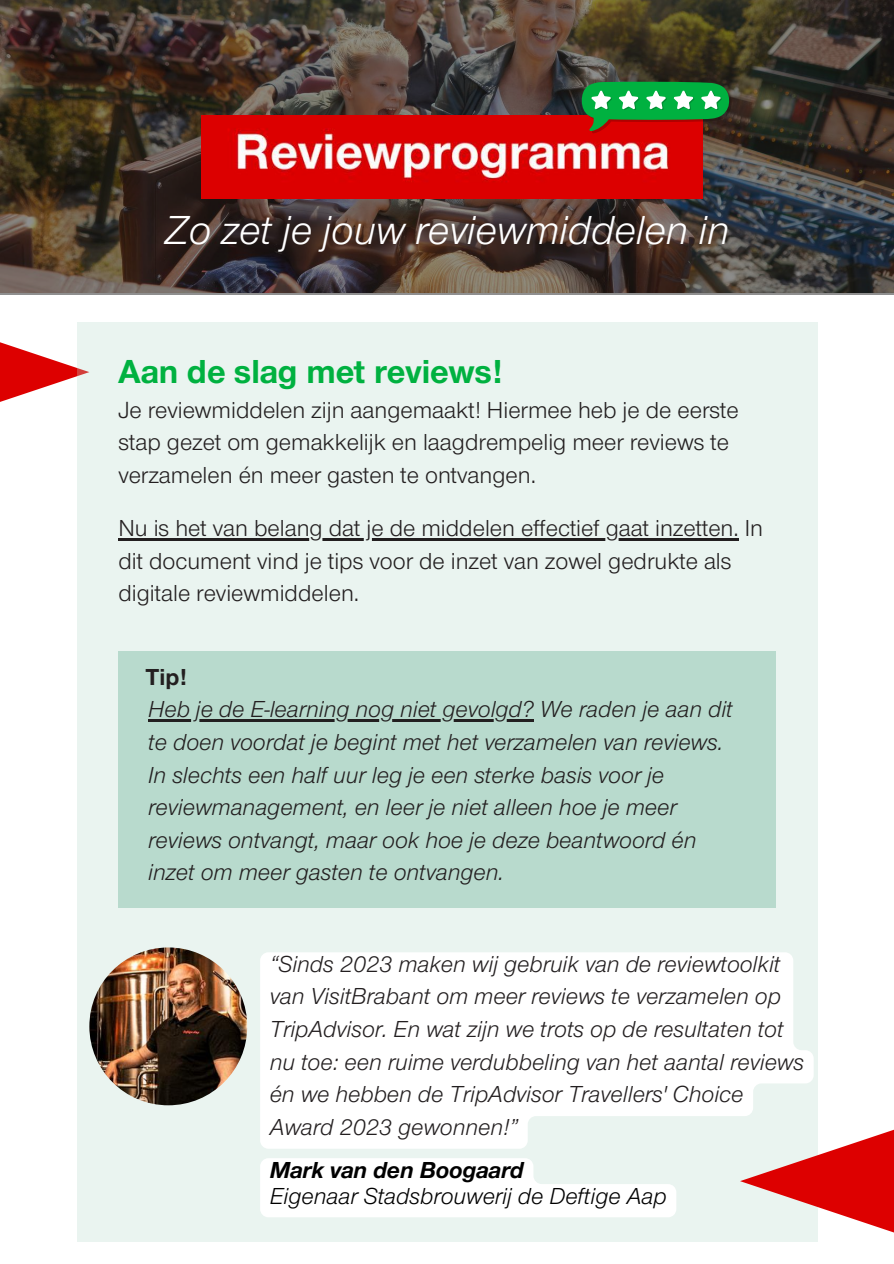
<style>
.page{position:relative;width:894px;height:1264px;background:#fff}
.page>*{position:absolute;margin:0;border:0;box-sizing:border-box;transform-origin:0 0}
.t1{font:italic 42px "Nimbus San Nov";color:#fff}
.t2{font:700 34.5px "Nimbus San Nov";color:#00b140}
.t3{font:italic 24px/32.7px "Nimbus San Nov";color:#231f20}
.t4{font:24px/32.7px "Nimbus San Nov";color:#231f20}
.t5{font:italic 24px "Nimbus San Nov";color:#000}
.t6{font:italic 700 24px "Nimbus San Nov";color:#000}
.t7{font:700 24px "Nimbus San Nov";color:#231f20}
</style>
<div class="page">
<img style="left:0;top:0;width:893px;height:294px">
<img style="left:202px;top:115px;width:500px;height:84px">
<svg style="left:579px;top:81px;width:153px;height:52px;background:#508546"></svg>
<svg style="left:0;top:238px;width:89px;height:164px"></svg>
<div style="left:77px;top:323px;width:740px;height:918px;background:#eaf4f0"></div>
<svg style="left:739px;top:1047px;width:154px;height:195px"></svg>
<div style="left:118px;top:651px;width:657px;height:257px;background:#b8dacd"></div>
<img style="left:89px;top:947px;width:158px;height:158px;border-radius:50%">
<hr style="left:118px;top:538px;width:620px;height:2px;background:#231f20">
<hr style="left:148px;top:719px;width:385px;height:2px;background:#231f20">
<svg style="left:260px;top:952px;width:553px;height:196px;background:#fcfdfd"></svg>
<svg style="left:260px;top:1158px;width:416px;height:59px"></svg>
<h1 class="t1" style="left:165px;top:216px;width:566px">Zo zet je jouw reviewmiddelen in</h1>
<h2 class="t2" style="left:118px;top:360px;width:386px">Aan de slag met reviews!</h2>
<p class="t4" style="left:118px;top:397px;width:621px">Je reviewmiddelen zijn aangemaakt! Hiermee heb je de eerste stap gezet om gemakkelijk en laagdrempelig meer reviews te verzamelen én meer gasten te ontvangen.</p>
<p class="t4" style="left:118px;top:515px;width:646px">Nu is het van belang dat je de middelen effectief gaat inzetten. In dit document vind je tips voor de inzet van zowel gedrukte als digitale reviewmiddelen.</p>
<p class="t7" style="left:146px;top:669px;width:43px">Tip!</p>
<p class="t3" style="left:148px;top:697px;width:586px">Heb je de E-learning nog niet gevolgd? We raden je aan dit te doen voordat je begint met het verzamelen van reviews.<br>In slechts een half uur leg je een sterke basis voor je reviewmanagement, en leer je niet alleen hoe je meer reviews ontvangt, maar ook hoe je deze beantwoord én inzet om meer gasten te ontvangen.</p>
<p class="t3" style="left:269px;top:951px;width:535px">“Sinds 2023 maken wij gebruik van de reviewtoolkit van VisitBrabant om meer reviews te verzamelen op TripAdvisor. En wat zijn we trots op de resultaten tot nu toe: een ruime verdubbeling van het aantal reviews én we hebben de TripAdvisor Travellers' Choice Award 2023 gewonnen!”</p>
<p class="t6" style="left:269px;top:1161px;width:255px">Mark van den Boogaard</p>
<p class="t5" style="left:269px;top:1187px;width:398px">Eigenaar Stadsbrouwerij de Deftige Aap</p>
</div>
